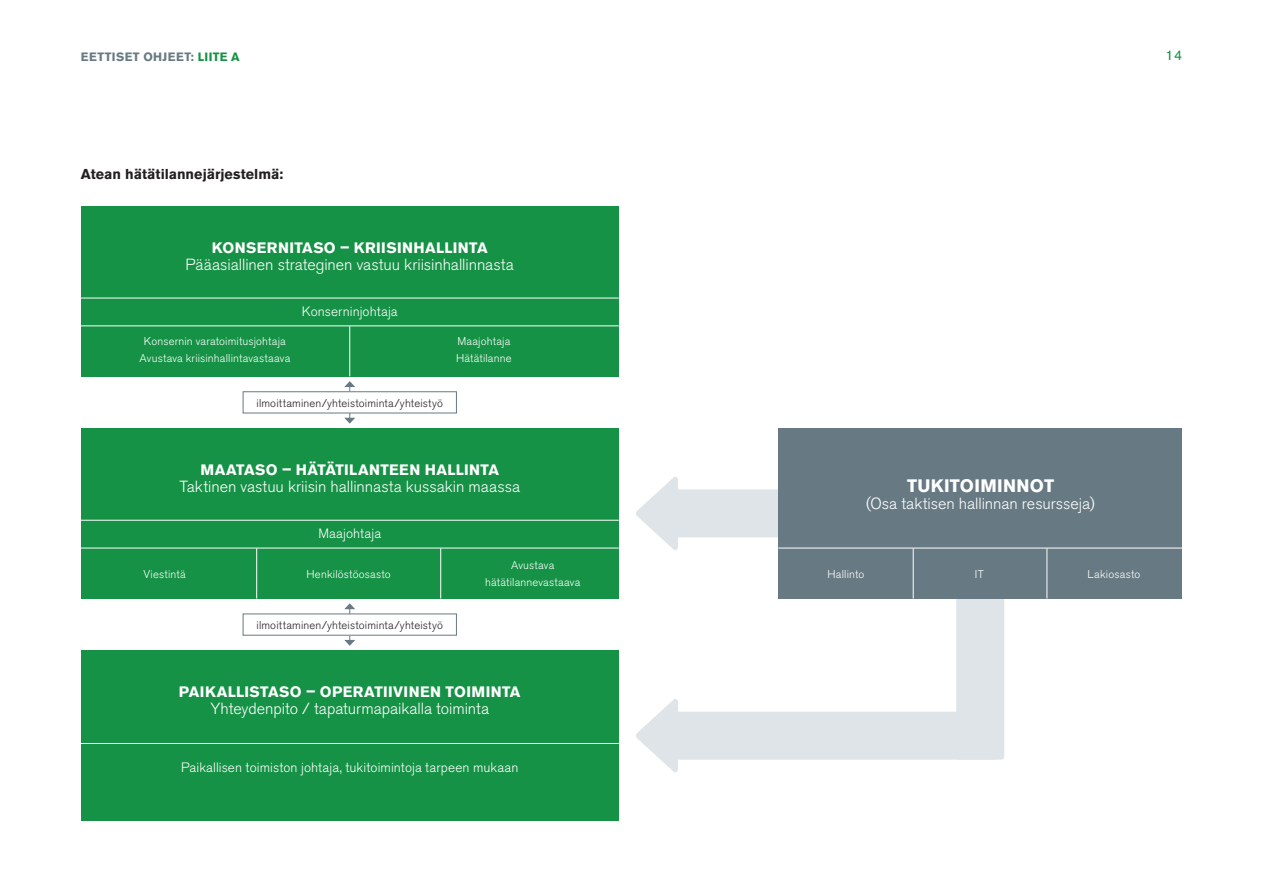
<style>
.page{position:relative;width:1263px;height:893px;background:#fff}
.page>*{position:absolute;margin:0;border:0;box-sizing:border-box;transform-origin:0 0}
.Boxes_Heading{font:700 17.85px "Akzidenz Grotesk Pro";letter-spacing:.015em;color:#fff}
.Boxes_Heading-2{font:300 16.05px "Akzidenz Grotesk Pro";color:#fff}
.Boxes_Heading-3{font:700 15px "Akzidenz Grotesk Pro";letter-spacing:.025em;color:#fff}
.Subheading_2{font:700 14.25px "Akzidenz Grotesk Pro";color:#231f20}
.t1{font:14.1px "Akzidenz Grotesk Pro";color:#159245}
.Boxes_brødtekst{font:300 13.5px "Akzidenz Grotesk Pro";letter-spacing:.01em;color:#fff}
.Chapter_align_TOWARD{font:700 12px "Akzidenz Grotesk Pro";letter-spacing:.035em;color:#677982}
.Boxes_brødtekst-2{font:300 11.25px/17px "Akzidenz Grotesk Pro";letter-spacing:.015em;color:#fff;text-align:center}
.Boxes_brødtekst-3{font:300 11.25px "Akzidenz Grotesk Pro";letter-spacing:.015em;color:#231f20}
.s1{color:#159245}
</style>
<div class="page">
<hr style="left:349px;top:608px;width:1px;height:33px;background:#677982">
<svg style="left:344px;top:603px;width:11px;height:6px"></svg>
<svg style="left:344px;top:640px;width:11px;height:6px"></svg>
<div style="left:243px;top:614px;width:213px;height:21px;background:#fff"></div>
<div style="left:243px;top:614px;width:214px;height:22px;border:1px solid #677982"></div>
<div style="left:81px;top:651px;width:538px;height:170px;background:#159245"></div>
<div style="left:81px;top:206px;width:538px;height:170px;background:#159245"></div>
<hr style="left:81px;top:325px;width:538px;height:1px;background:#fff">
<hr style="left:349px;top:326px;width:1px;height:50px;background:#fff">
<div style="left:81px;top:428px;width:538px;height:170px;background:#159245"></div>
<hr style="left:81px;top:548px;width:538px;height:1px;background:#fff">
<hr style="left:256px;top:548px;width:1px;height:50px;background:#fff">
<hr style="left:440px;top:548px;width:1px;height:50px;background:#fff">
<div style="left:778px;top:428px;width:404px;height:170px;background:#677982"></div>
<hr style="left:778px;top:548px;width:404px;height:1px;background:#fff">
<hr style="left:1046px;top:548px;width:1px;height:50px;background:#fff">
<hr style="left:349px;top:386px;width:1px;height:33px;background:#677982">
<svg style="left:344px;top:381px;width:11px;height:6px"></svg>
<svg style="left:344px;top:418px;width:11px;height:6px"></svg>
<div style="left:243px;top:392px;width:213px;height:21px;background:#fff"></div>
<div style="left:243px;top:391px;width:214px;height:22px;border:1px solid #677982"></div>
<svg style="left:636px;top:477px;width:381px;height:295px"></svg>
<hr style="left:81px;top:298px;width:538px;height:1px;background:#fff">
<hr style="left:81px;top:520px;width:538px;height:1px;background:#fff">
<hr style="left:81px;top:743px;width:538px;height:1px;background:#fff">
<p class="Chapter_align_TOWARD" style="left:81px;top:49px;width:160px">EETTISET OHJEET: <span class="s1">LIITE A</span></p>
<p class="Subheading_2" style="left:81px;top:164px;width:204px">Atean hätätilannejärjestelmä:</p>
<p class="Boxes_Heading-3" style="left:212px;top:238px;width:277px">KONSERNITASO – KRIISINHALLINTA</p>
<p class="Boxes_Heading-2" style="left:186px;top:254px;width:330px">Pääasiallinen strateginen vastuu kriisinhallinnasta</p>
<p class="Boxes_brødtekst" style="left:302px;top:303px;width:97px">Konserninjohtaja</p>
<p class="Boxes_brødtekst-2" style="left:139px;top:332px;width:152px">Konsernin varatoimitusjohtaja<br>Avustava kriisinhallintavastaava</p>
<p class="Boxes_brødtekst-2" style="left:456px;top:332px;width:57px;text-align:left">Maajohtaja<br>Hätätilanne</p>
<p class="Boxes_brødtekst-3" style="left:257px;top:395px;width:188px">ilmoittaminen/yhteistoiminta/yhteistyö</p>
<p class="Boxes_Heading-3" style="left:201px;top:460px;width:300px">MAATASO – HÄTÄTILANTEEN HALLINTA</p>
<p class="Boxes_Heading-2" style="left:179px;top:476px;width:342px">Taktinen vastuu kriisin hallinnasta kussakin maassa</p>
<p class="Boxes_brødtekst" style="left:318px;top:525px;width:64px">Maajohtaja</p>
<p class="Boxes_brødtekst-2" style="left:144px;top:565px;width:44px">Viestintä</p>
<p class="Boxes_brødtekst-2" style="left:307px;top:565px;width:86px">Henkilöstöosasto</p>
<p class="Boxes_brødtekst-2" style="left:485px;top:557px;width:97px">Avustava hätätilannevastaava</p>
<p class="Boxes_brødtekst-3" style="left:257px;top:617px;width:188px">ilmoittaminen/yhteistoiminta/yhteistyö</p>
<p class="Boxes_Heading-3" style="left:179px;top:682px;width:343px">PAIKALLISTASO – OPERATIIVINEN TOIMINTA</p>
<p class="Boxes_Heading-2" style="left:210px;top:698px;width:280px">Yhteydenpito / tapaturmapaikalla toiminta</p>
<p class="Boxes_brødtekst" style="left:181px;top:759px;width:339px">Paikallisen toimiston johtaja, tukitoimintoja tarpeen mukaan</p>
<p class="t1" style="left:1165px;top:46px;width:18px">14</p>
<p class="Boxes_Heading" style="left:907px;top:475px;width:149px">TUKITOIMINNOT</p>
<p class="Boxes_Heading-2" style="left:866px;top:493px;width:230px">(Osa taktisen hallinnan resursseja)</p>
<p class="Boxes_brødtekst-2" style="left:827px;top:565px;width:38px">Hallinto</p>
<p class="Boxes_brødtekst-2" style="left:975px;top:565px;width:10px">IT</p>
<p class="Boxes_brødtekst-2" style="left:1087px;top:565px;width:54px">Lakiosasto</p>
</div>
